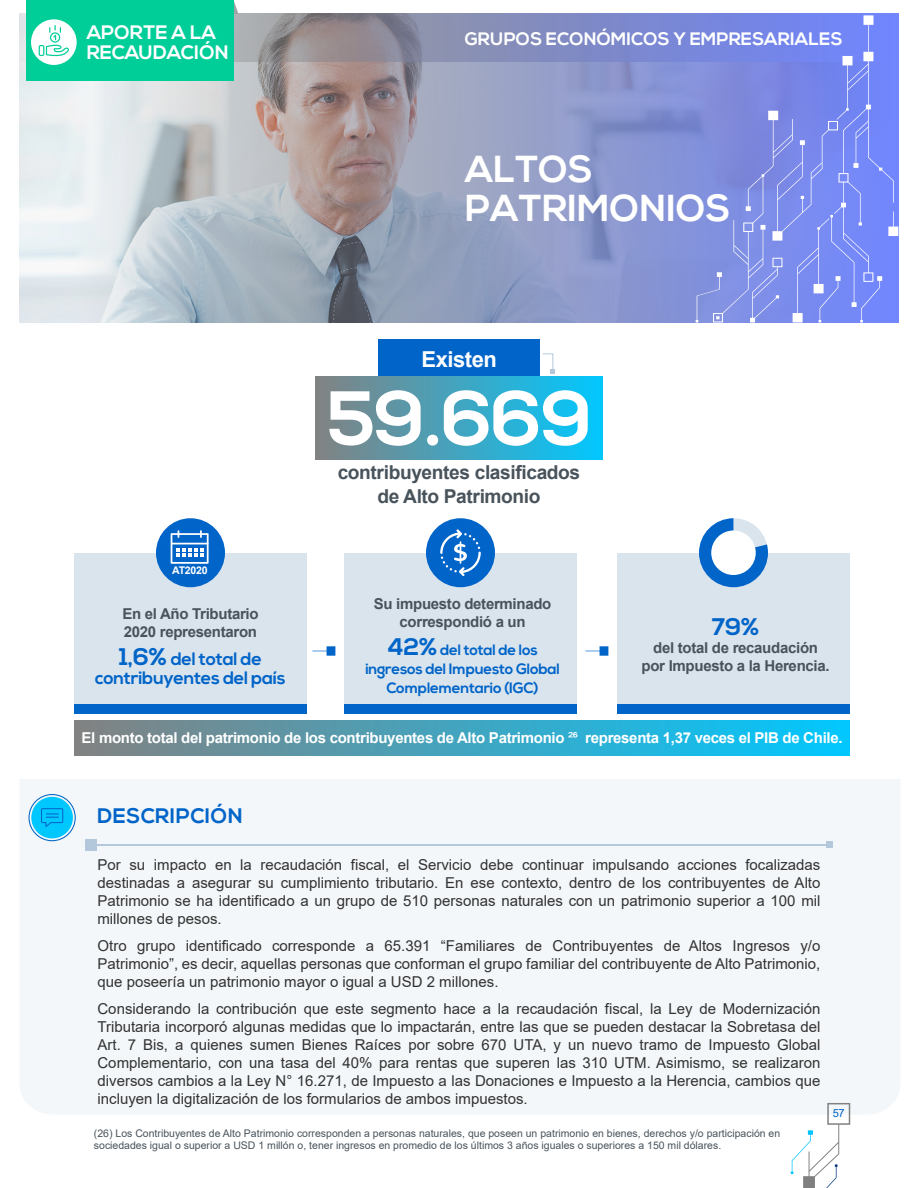
<style>
.page{position:relative;width:918px;height:1188px;background:#fff}
.page>*{position:absolute;margin:0;border:0;box-sizing:border-box;transform-origin:0 0}
.t1{font:700 76.8px "Nexa";color:#fff}
.t2{font:700 37.5px/39px "Nexa";letter-spacing:.005em;color:#fff}
.t3{font:700 24px "Nexa";color:#0064c8}
.t4{font:700 21.9px "Arial";letter-spacing:-.02em;color:#fff}
.t5{font:700 21px "Nexa";letter-spacing:.025em;color:#0064c8}
.t6{font:700 19.5px "Nexa";color:#fff}
.t7{font:700 19.2px/23px "Arial";letter-spacing:-.02em;color:#48535b;text-align:center}
.t8{font:700 18px/19px "Nexa";letter-spacing:-.015em;color:#0064c8;text-align:center}
.t9{font:700 18px "Nexa";color:#fff}
.t10{font:15px/18px "Arial";color:#323232;text-align:justify}
.t11{font:700 15px/18px "Arial";letter-spacing:-.02em;color:#48535b;text-align:center}
.t12{font:700 15px "Arial";letter-spacing:-.02em;color:#fff}
.t13{font:700 15px/19px "Nexa";letter-spacing:-.015em;color:#0064c8;text-align:center}
.t14{font:11.1px "Arial";color:#0064c4}
.t15{font:700 10.65px "Arial";letter-spacing:-.02em;color:#fff}
.t16{font:10.5px/12.6px "Arial";color:#48535b}
.s1{font-size:24px}
.s2{font-weight:400}
</style>
<div class="page">
<div style="left:75px;top:721px;width:774px;height:35px;background:linear-gradient(to right,#828282,#01c7fe)"></div>
<div style="left:20px;top:779px;width:880px;height:336px;background:#f4f7f9"></div>
<svg style="left:19px;top:14px;width:677px;height:309px;background:#a9afc5"></svg>
<svg style="left:20px;top:14px;width:878px;height:48px;background:#898db1"></svg>
<svg style="left:696px;top:15px;width:202px;height:308px;background:#7e8eeb"></svg>
<div style="left:85px;top:839px;width:11px;height:11px;background:#b4c8dc"></div>
<div style="left:826px;top:841px;width:7px;height:7px;background:#b4c8dc"></div>
<hr style="left:96px;top:844px;width:730px;height:1px;background:#b4c8dc">
<svg style="left:29px;top:794px;width:47px;height:47px"></svg>
<div style="left:344px;top:553px;width:232px;height:152px;background:#dae4ed"></div>
<svg style="left:312px;top:646px;width:23px;height:10px"></svg>
<div style="left:74px;top:553px;width:232px;height:152px;background:#dae4ed"></div>
<div style="left:344px;top:705px;width:232px;height:9px;background:#0064c8"></div>
<div style="left:74px;top:705px;width:232px;height:9px;background:#0064c8"></div>
<div style="left:426px;top:518px;width:69px;height:69px;background:#0064c8;border-radius:50%"></div>
<div style="left:617px;top:553px;width:232px;height:152px;background:#dae4ed"></div>
<svg style="left:585px;top:646px;width:23px;height:10px"></svg>
<div style="left:617px;top:705px;width:232px;height:9px;background:#0064c8"></div>
<div style="left:156px;top:518px;width:69px;height:69px;background:#0064c8;border-radius:50%"></div>
<svg style="left:543px;top:353px;width:12px;height:21px"></svg>
<div style="left:378px;top:339px;width:162px;height:40px;background:#0064c8"></div>
<div style="left:316px;top:377px;width:286px;height:82px;background:linear-gradient(to right,#828282,#02c7fd)"></div>
<svg style="left:699px;top:518px;width:69px;height:69px"></svg>
<div style="left:711px;top:531px;width:45px;height:44px;background:#fff;border-radius:50%"></div>
<svg style="left:171px;top:530px;width:38px;height:34px"></svg>
<svg style="left:440px;top:529px;width:41px;height:47px"></svg>
<svg style="left:234px;top:2px;width:4px;height:12px"></svg>
<div style="left:26px;top:0;width:208px;height:81px;background:#00ce99"></div>
<div style="left:31px;top:19px;width:46px;height:46px;background:#fff;border-radius:50%"></div>
<svg style="left:39px;top:25px;width:30px;height:31px"></svg>
<svg style="left:791px;top:1103px;width:59px;height:85px"></svg>
<h3 class="t6" style="left:87px;top:21px;width:131px">APORTE A LA</h3>
<p class="t9" style="left:465px;top:28px;width:379px">GRUPOS ECONÓMICOS Y EMPRESARIALES</p>
<h3 class="t6" style="left:87px;top:41px;width:144px">RECAUDACIÓN</h3>
<h2 class="t2" style="left:465px;top:151px;width:267px">ALTOS<br>PATRIMONIOS</h2>
<p class="t15" style="left:172px;top:563px;width:37px">AT2020</p>
<p class="t11" style="left:122px;top:604px;width:138px;text-align:left">En el Año Tributario<br>2020 representaron</p>
<p class="t8" style="left:95px;top:650px;width:192px"><span class="s1">1,6%</span> del total de contribuyentes del país</p>
<h3 class="t4" style="left:421px;top:344px;width:77px">Existen</h3>
<h1 class="t1" style="left:327px;top:374px;width:267px">59.669</h1>
<p class="t7" style="left:338px;top:461px;width:244px">contribuyentes clasificados de Alto Patrimonio</p>
<p class="t11" style="left:374px;top:595px;width:179px">Su impuesto determinado correspondió a un</p>
<p class="t13" style="left:365px;top:641px;width:196px"><span class="s1">42%</span> del total de los ingresos del Impuesto Global<br>Complementario (IGC)</p>
<h3 class="t3" style="left:712px;top:613px;width:49px">79%</h3>
<p class="t11" style="left:642px;top:639px;width:190px">del total de recaudación por Impuesto a la Herencia.</p>
<p class="t12" style="left:82px;top:728px;width:763px">El monto total del patrimonio de los contribuyentes de Alto Patrimonio <span class="s2">²⁶</span> representa 1,37 veces el PIB de Chile.</p>
<h3 class="t5" style="left:98px;top:804px;width:147px">DESCRIPCIÓN</h3>
<p class="t10" style="left:98px;top:855px;width:725px">Por su impacto en la recaudación fiscal, el Servicio debe continuar impulsando acciones focalizadas destinadas a asegurar su cumplimiento tributario. En ese contexto, dentro de los contribuyentes de Alto Patrimonio se ha identificado a un grupo de 510 personas naturales con un patrimonio superior a 100 mil millones de pesos.</p>
<p class="t10" style="left:98px;top:936px;width:724px">Otro grupo identificado corresponde a 65.391 “Familiares de Contribuyentes de Altos Ingresos y/o Patrimonio”, es decir, aquellas personas que conforman el grupo familiar del contribuyente de Alto Patrimonio, que poseería un patrimonio mayor o igual a USD 2 millones.</p>
<p class="t10" style="left:98px;top:999px;width:725px">Considerando la contribución que este segmento hace a la recaudación fiscal, la Ley de Modernización Tributaria incorporó algunas medidas que lo impactarán, entre las que se pueden destacar la Sobretasa del Art. 7 Bis, a quienes sumen Bienes Raíces por sobre 670 UTA, y un nuevo tramo de Impuesto Global Complementario, con una tasa del 40% para rentas que superen las 310 UTM. Asimismo, se realizaron diversos cambios a la Ley N° 16.271, de Impuesto a las Donaciones e Impuesto a la Herencia, cambios que incluyen la digitalización de los formularios de ambos impuestos.</p>
<p class="t16" style="left:94px;top:1126px;width:688px">(26) Los Contribuyentes de Alto Patrimonio corresponden a personas naturales, que poseen un patrimonio en bienes, derechos y/o participación en sociedades igual o superior a USD 1 millón o, tener ingresos en promedio de los últimos 3 años iguales o superiores a 150 mil dólares.</p>
<p class="t14" style="left:833px;top:1106px;width:14px">57</p>
</div>
